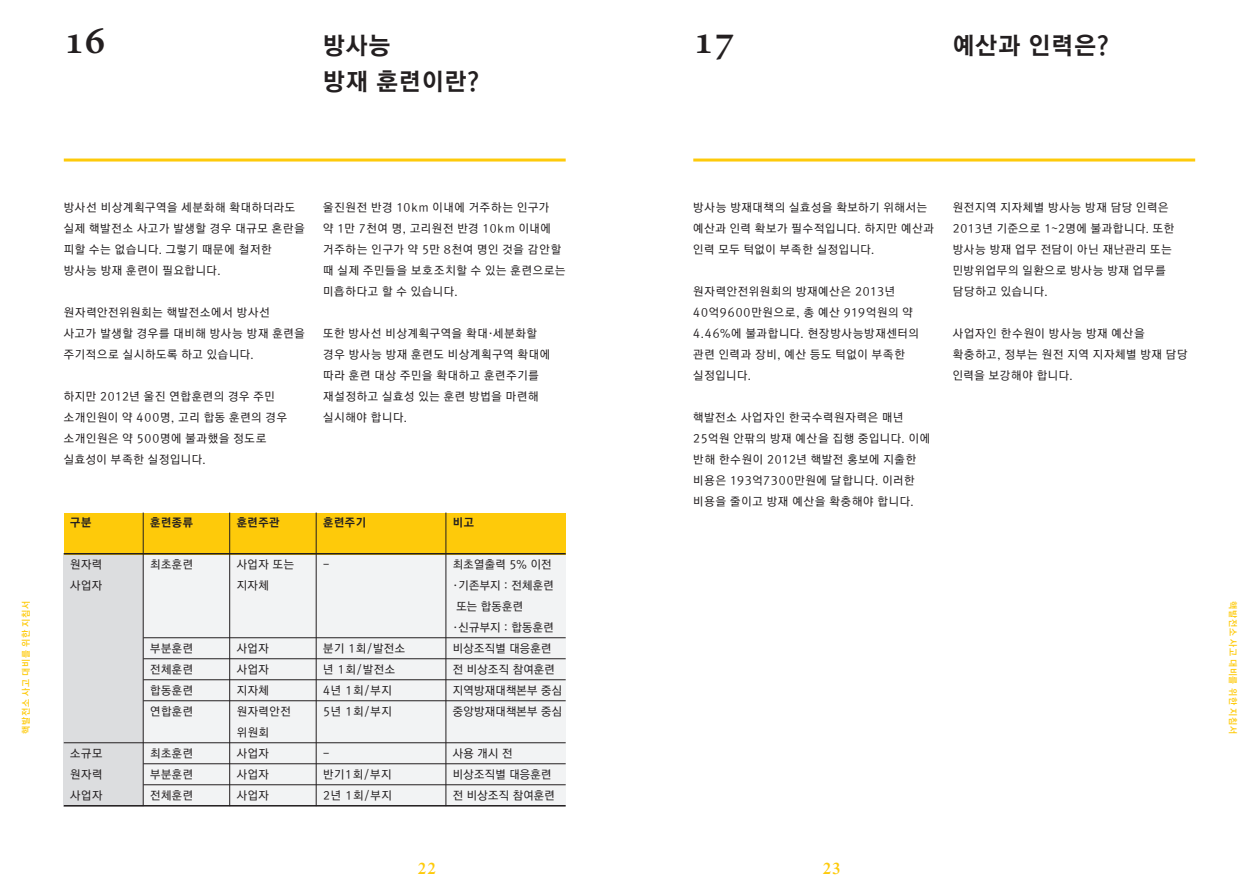
<style>
.page{position:relative;width:1259px;height:893px;background:#fff}
.page>*{position:absolute;margin:0;border:0;box-sizing:border-box;transform-origin:0 0}
.t1{font:700 40.5px "Adobe Hebrew";color:#231f20}
.t2{font:24px/36px "Rix Go EB";letter-spacing:.05em;color:#231f20}
.t3{font:600 16.5px "Dutch 801 BT";color:#feca0a}
.t4{font:11.4px/21px "Rix Go M";letter-spacing:.065em;color:#231f20}
.t5{font:11.4px/21px "Rix Go M";letter-spacing:.03em;color:#231f20}
.t6{font:11.4px "Rix Go EB";letter-spacing:.05em;color:#231f20}
.t7{font:9px "Rix Go B";letter-spacing:.08em;color:#feca0a}
</style>
<div class="page">
<hr style="left:64px;top:159px;width:502px;height:3px;background:#feca0a">
<hr style="left:693px;top:159px;width:502px;height:3px;background:#feca0a">
<div style="left:64px;top:553px;width:502px;height:253px;background:#f2f3f4"></div>
<div style="left:64px;top:553px;width:79px;height:253px;background:#dcdddf"></div>
<div style="left:64px;top:513px;width:502px;height:41px;background:#feca0a"></div>
<hr style="left:64px;top:553px;width:502px;height:1px;background:#231f20">
<hr style="left:143px;top:679px;width:423px;height:1px;background:#231f20">
<hr style="left:143px;top:700px;width:423px;height:1px;background:#231f20">
<hr style="left:143px;top:637px;width:423px;height:1px;background:#231f20">
<hr style="left:64px;top:742px;width:502px;height:1px;background:#231f20">
<hr style="left:143px;top:784px;width:423px;height:1px;background:#231f20">
<hr style="left:143px;top:658px;width:423px;height:1px;background:#231f20">
<hr style="left:143px;top:763px;width:423px;height:1px;background:#231f20">
<hr style="left:64px;top:805px;width:502px;height:1px;background:#231f20">
<hr style="left:143px;top:513px;width:1px;height:293px;background:#231f20">
<hr style="left:229px;top:513px;width:1px;height:293px;background:#231f20">
<hr style="left:316px;top:513px;width:1px;height:293px;background:#231f20">
<hr style="left:446px;top:513px;width:1px;height:293px;background:#231f20">
<h1 class="t1" style="left:64px;top:16px;width:43px">16</h1>
<h2 class="t2" style="left:323px;top:28px;width:158px">방사능<br>방재 훈련이란?</h2>
<h1 class="t1" style="left:693px;top:16px;width:43px">17</h1>
<h2 class="t2" style="left:952px;top:28px;width:158px">예산과 인력은?</h2>
<p class="t7" style="left:21px;top:734px;width:134px;rotate:-90deg">핵발전소 사고 대비를 위한 지침서</p>
<p class="t4" style="left:64px;top:197px;width:242px">방사선 비상계획구역을 세분화해 확대하더라도 실제 핵발전소 사고가 발생할 경우 대규모 혼란을 피할 수는 없습니다. 그렇기 때문에 철저한 방사능 방재 훈련이 필요합니다.</p>
<p class="t4" style="left:64px;top:302px;width:242px">원자력안전위원회는 핵발전소에서 방사선 사고가 발생할 경우를 대비해 방사능 방재 훈련을 주기적으로 실시하도록 하고 있습니다.</p>
<p class="t4" style="left:64px;top:386px;width:225px">하지만 2012년 울진 연합훈련의 경우 주민 소개인원이 약 400명, 고리 합동 훈련의 경우 소개인원은 약 500명에 불과했을 정도로 실효성이 부족한 실정입니다.</p>
<p class="t4" style="left:323px;top:197px;width:244px">울진원전 반경 10km 이내에 거주하는 인구가<br>약 1만 7천여 명, 고리원전 반경 10km 이내에 거주하는 인구가 약 5만 8천여 명인 것을 감안할 때 실제 주민들을 보호조치할 수 있는 훈련으로는 미흡하다고 할 수 있습니다.</p>
<p class="t4" style="left:323px;top:323px;width:228px">또한 방사선 비상계획구역을 확대·세분화할 경우 방사능 방재 훈련도 비상계획구역 확대에 따라 훈련 대상 주민을 확대하고 훈련주기를 재설정하고 실효성 있는 훈련 방법을 마련해 실시해야 합니다.</p>
<p class="t4" style="left:693px;top:197px;width:242px">방사능 방재대책의 실효성을 확보하기 위해서는 예산과 인력 확보가 필수적입니다. 하지만 예산과 인력 모두 턱없이 부족한 실정입니다.</p>
<p class="t4" style="left:693px;top:281px;width:227px">원자력안전위원회의 방재예산은 2013년<br>40억9600만원으로, 총 예산 919억원의 약<br>4.46%에 불과합니다. 현장방사능방재센터의 관련 인력과 장비, 예산 등도 턱없이 부족한 실정입니다.</p>
<p class="t4" style="left:693px;top:407px;width:238px">핵발전소 사업자인 한국수력원자력은 매년<br>25억원 안팎의 방재 예산을 집행 중입니다. 이에 반해 한수원이 2012년 핵발전 홍보에 지출한 비용은 193억7300만원에 달합니다. 이러한 비용을 줄이고 방재 예산을 확충해야 합니다.</p>
<p class="t4" style="left:952px;top:197px;width:223px">원전지역 지자체별 방사능 방재 담당 인력은<br>2013년 기준으로 1~2명에 불과합니다. 또한 방사능 방재 업무 전담이 아닌 재난관리 또는 민방위업무의 일환으로 방사능 방재 업무를 담당하고 있습니다.</p>
<p class="t4" style="left:952px;top:323px;width:236px">사업자인 한수원이 방사능 방재 예산을 확충하고, 정부는 원전 지역 지자체별 방재 담당 인력을 보강해야 합니다.</p>
<p class="t6" style="left:70px;top:516px;width:23px">구분</p>
<p class="t4" style="left:70px;top:554px;width:33px">원자력 사업자</p>
<p class="t4" style="left:70px;top:743px;width:34px;text-align:justify">소규모 원자력 사업자</p>
<p class="t6" style="left:150px;top:516px;width:44px">훈련종류</p>
<p class="t4" style="left:150px;top:554px;width:44px">최초훈련</p>
<p class="t4" style="left:150px;top:638px;width:44px;text-align:justify">부분훈련 전체훈련 합동훈련 연합훈련</p>
<p class="t4" style="left:150px;top:743px;width:44px;text-align:justify">최초훈련 부분훈련 전체훈련</p>
<p class="t6" style="left:237px;top:516px;width:44px">훈련주관</p>
<p class="t4" style="left:237px;top:554px;width:59px">사업자 또는 지자체</p>
<p class="t4" style="left:237px;top:638px;width:56px">사업자 사업자 지자체 원자력안전 위원회 사업자 사업자 사업자</p>
<p class="t6" style="left:323px;top:516px;width:44px">훈련주기</p>
<p class="t4" style="left:323px;top:554px;width:8px">-</p>
<p class="t4" style="left:323px;top:638px;width:83px">분기 1회/발전소 년 1회/발전소<br>4년 1회/부지<br>5년 1회/부지</p>
<p class="t4" style="left:323px;top:743px;width:70px">- 반기1회/부지<br>2년 1회/부지</p>
<p class="t6" style="left:453px;top:516px;width:23px">비고</p>
<p class="t5" style="left:453px;top:554px;width:111px">최초열출력 5% 이전 ·기존부지 : 전체훈련 또는 합동훈련 ·신규부지 : 합동훈련 비상조직별 대응훈련 전 비상조직 참여훈련 지역방재대책본부 중심 중앙방재대책본부 중심</p>
<p class="t5" style="left:453px;top:743px;width:103px">사용 개시 전 비상조직별 대응훈련 전 비상조직 참여훈련</p>
<h3 class="t3" style="left:418px;top:858px;width:19px">22</h3>
<h3 class="t3" style="left:823px;top:858px;width:19px">23</h3>
<p class="t7" style="left:1237px;top:601px;width:134px;rotate:90deg">핵발전소 사고 대비를 위한 지침서</p>
</div>
